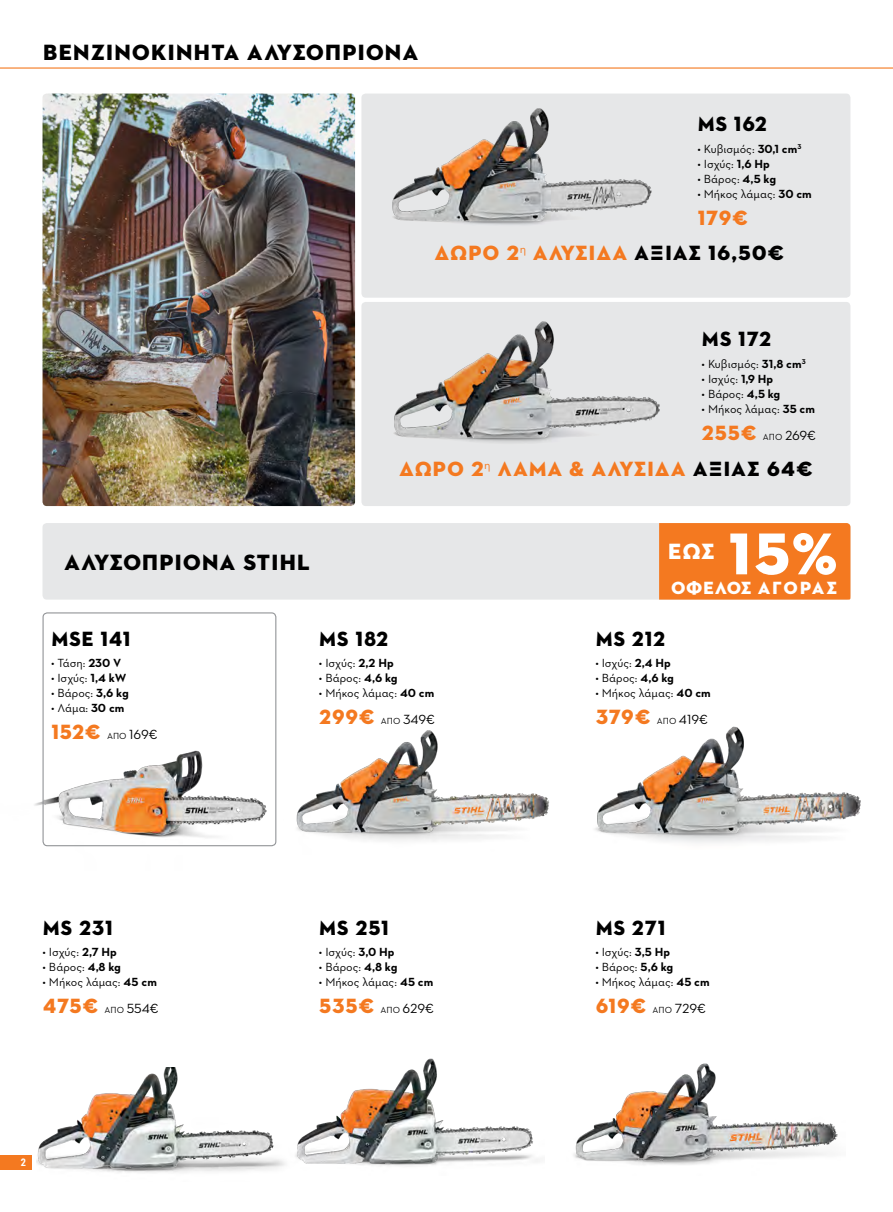
<style>
.page{position:relative;width:893px;height:1212px;background:#fff}
.page>*{position:absolute;margin:0;border:0;box-sizing:border-box;transform-origin:0 0}
.t1{font:22.5px "STIHL Contraface Display Titling";color:#000}
.t2{font:22.5px "STIHL Contraface Display Titling";color:#fff}
.t3{font:21px/35.5px "STIHL Contraface Display Titling";color:#f47920;scale:.95 1}
.t4{font:21px "STIHL Contraface Display Titling";color:#000;scale:.95 1}
.t5{font:21px "STIHL Contraface Display Titling";color:#f47920}
.t6{font:18px "STIHL Contraface Display Titling";letter-spacing:.005em;color:#fff}
.t7{font:13.5px "STIHL Contraface Text";color:#000}
.t8{font:12px "STIHL Contraface Text";color:#000}
.t9{font:700 10.5px "Roboto Condensed";color:#fff}
.s1{font-weight:700}
.s2{color:#000}
.s3{font-size:9px}
</style>
<div class="page">
<img style="left:36px;top:1067px;width:249px;height:106px">
<div style="left:361px;top:302px;width:489px;height:204px;background:#e6e7e8;border-radius:4px"></div>
<div style="left:361px;top:94px;width:489px;height:204px;background:#e6e7e8;border-radius:4px"></div>
<hr style="left:0;top:67px;width:893px;height:2px;background:#f47920">
<img style="left:394px;top:321px;width:266px;height:122px">
<img style="left:367px;top:68px;width:311px;height:157px">
<img style="left:334px;top:730px;width:215px;height:111px">
<img style="left:595px;top:726px;width:266px;height:117px">
<img style="left:43px;top:94px;width:312px;height:412px">
<div style="left:0;top:1154px;width:32px;height:15px;background:#f47920"></div>
<div style="left:43px;top:523px;width:807px;height:77px;background:#e6e7e8;border-radius:4px"></div>
<svg style="left:659px;top:523px;width:191px;height:77px;background:#f58e43"></svg>
<img style="left:295px;top:1058px;width:243px;height:108px">
<img style="left:573px;top:1063px;width:265px;height:102px">
<img style="left:34px;top:640px;width:300px;height:207px">
<div style="left:43px;top:612px;width:233px;height:234px;border:1px solid #939598;border-radius:4px"></div>
<h1 class="t1" style="left:43px;top:38px;width:378px">Βενζινοκινητα ΑΛΥΣΟΠΡΙΟΝΑ</h1>
<h2 class="t4" style="left:697px;top:111px;width:75px">ΜS 162</h2>
<p class="t8" style="left:697px;top:141px;width:106px">• Κυβισμός: <span class="s1">30,1 cm</span><sup>3</sup></p>
<p class="t8" style="left:697px;top:156px;width:74px">• Ισχύς: <span class="s1">1,6 Hp</span></p>
<p class="t8" style="left:697px;top:171px;width:80px">• Βάρος: <span class="s1">4,5 kg</span></p>
<p class="t8" style="left:697px;top:186px;width:116px">• Μήκος λάμας: <span class="s1">30 cm</span></p>
<h2 class="t3" style="left:434px;top:200px;width:370px;text-indent:263px">179€ δωρο 2<sup>η</sup> ΑΛΥΣΙΔΑ <span class="s2">Αξίας 16,50€</span></h2>
<h2 class="t4" style="left:702px;top:326px;width:75px">ΜS 172</h2>
<p class="t8" style="left:702px;top:356px;width:106px">• Κυβισμός: <span class="s1">31,8 cm</span><sup>3</sup></p>
<p class="t8" style="left:702px;top:371px;width:73px">• Ισχύς: <span class="s1">1,9 Hp</span></p>
<p class="t8" style="left:702px;top:386px;width:80px">• Βάρος: <span class="s1">4,5 kg</span></p>
<p class="t8" style="left:702px;top:401px;width:115px">• Μήκος λάμας: <span class="s1">35 cm</span></p>
<h2 class="t3" style="left:702px;top:415px;width:60px">255€</h2>
<p class="t7" style="left:763px;top:427px;width:55px"><span class="s3">ΑΠΟ</span> 269€</p>
<h2 class="t5" style="left:399px;top:456px;width:416px">δωρο 2<sup>η</sup> ΛΑΜΑ &amp; ΑΛΥΣΙΔΑ <span class="s2">Αξίας 64€</span></h2>
<h1 class="t1" style="left:64px;top:548px;width:248px">ΑΛΥΣΟΠΡΙΟΝΑ STIHL</h1>
<h2 class="t4" style="left:51px;top:625px;width:86px">ΜSΕ 141</h2>
<p class="t8" style="left:51px;top:655px;width:72px">• Τάση: <span class="s1">230 V</span></p>
<p class="t8" style="left:51px;top:670px;width:77px">• Ισχύς: <span class="s1">1,4 kW</span></p>
<p class="t8" style="left:51px;top:685px;width:79px">• Βάρος: <span class="s1">3,6 kg</span></p>
<p class="t8" style="left:51px;top:700px;width:75px">• Λάμα: <span class="s1">30 cm</span></p>
<h2 class="t3" style="left:51px;top:714px;width:54px">152€</h2>
<p class="t7" style="left:107px;top:726px;width:52px"><span class="s3">ΑΠΟ</span> 169€</p>
<h2 class="t4" style="left:319px;top:625px;width:75px">ΜS 182</h2>
<p class="t8" style="left:319px;top:655px;width:76px">• Ισχύς: <span class="s1">2,2 Hp</span></p>
<p class="t8" style="left:319px;top:670px;width:80px">• Βάρος: <span class="s1">4,6 kg</span></p>
<p class="t8" style="left:319px;top:685px;width:117px">• Μήκος λάμας: <span class="s1">40 cm</span></p>
<h2 class="t3" style="left:319px;top:699px;width:60px">299€</h2>
<p class="t7" style="left:381px;top:711px;width:56px"><span class="s3">ΑΠΟ</span> 349€</p>
<h1 class="t2" style="left:668px;top:538px;width:49px">ΕΩΣ</h1>
<h3 class="t6" style="left:671px;top:576px;width:168px">OΦΕΛΟΣ ΑΓΟΡΑΣ</h3>
<h2 class="t4" style="left:595px;top:625px;width:75px">ΜS 212</h2>
<p class="t8" style="left:595px;top:655px;width:77px">• Ισχύς: <span class="s1">2,4 Hp</span></p>
<p class="t8" style="left:595px;top:670px;width:80px">• Βάρος: <span class="s1">4,6 kg</span></p>
<p class="t8" style="left:595px;top:685px;width:117px">• Μήκος λάμας: <span class="s1">40 cm</span></p>
<h2 class="t3" style="left:595px;top:699px;width:60px">379€</h2>
<p class="t7" style="left:657px;top:711px;width:53px"><span class="s3">ΑΠΟ</span> 419€</p>
<h2 class="t4" style="left:43px;top:914px;width:76px">ΜS 231</h2>
<p class="t8" style="left:43px;top:945px;width:76px">• Ισχύς: <span class="s1">2,7 Hp</span></p>
<p class="t8" style="left:43px;top:960px;width:80px">• Βάρος: <span class="s1">4,8 kg</span></p>
<p class="t8" style="left:43px;top:975px;width:116px">• Μήκος λάμας: <span class="s1">45 cm</span></p>
<h2 class="t3" style="left:43px;top:988px;width:60px">475€</h2>
<p class="t7" style="left:105px;top:1000px;width:56px"><span class="s3">ΑΠΟ</span> 554€</p>
<p class="t9" style="left:21px;top:1154px;width:7px">2</p>
<h2 class="t4" style="left:319px;top:914px;width:76px">ΜS 251</h2>
<p class="t8" style="left:319px;top:945px;width:77px">• Ισχύς: <span class="s1">3,0 Hp</span></p>
<p class="t8" style="left:319px;top:960px;width:80px">• Βάρος: <span class="s1">4,8 kg</span></p>
<p class="t8" style="left:319px;top:975px;width:116px">• Μήκος λάμας: <span class="s1">45 cm</span></p>
<h2 class="t3" style="left:319px;top:988px;width:60px">535€</h2>
<p class="t7" style="left:381px;top:1000px;width:55px"><span class="s3">ΑΠΟ</span> 629€</p>
<h2 class="t4" style="left:595px;top:914px;width:76px">ΜS 271</h2>
<p class="t8" style="left:595px;top:945px;width:76px">• Ισχύς: <span class="s1">3,5 Hp</span></p>
<p class="t8" style="left:595px;top:960px;width:79px">• Βάρος: <span class="s1">5,6 kg</span></p>
<p class="t8" style="left:595px;top:975px;width:116px">• Μήκος λάμας: <span class="s1">45 cm</span></p>
<h2 class="t3" style="left:595px;top:988px;width:55px">619€</h2>
<p class="t7" style="left:653px;top:1000px;width:55px"><span class="s3">ΑΠΟ</span> 729€</p>
</div>
